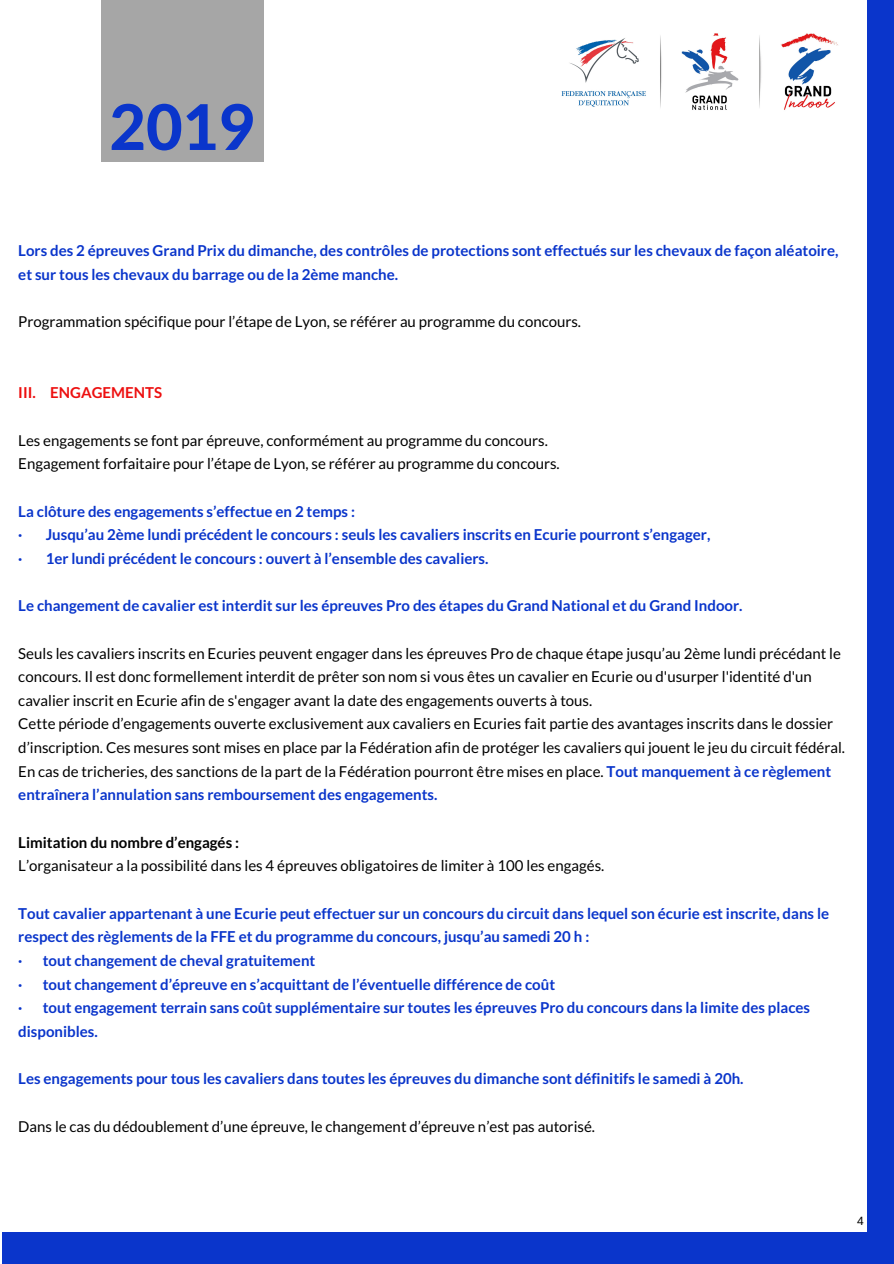
<style>
.page{position:relative;width:894px;height:1264px;background:#fff}
.page>*{position:absolute;margin:0;border:0;box-sizing:border-box;transform-origin:0 0}
.t1{font:800 63px "Lato Latin";color:#0a35cb}
.t2{font:15px/23.7px "Lato";color:#000}
.t3{font:700 15px/23.7px "Lato";color:#0a35cb}
.t4{font:700 15px "Lato";color:#000}
.t5{font:700 15px "Lato";color:#ed0f0f}
.t6{font:12px "Arimo";color:#000}
.s1{font-weight:700;color:#0a35cb}
</style>
<div class="page">
<div style="left:101px;top:0;width:163px;height:161px;background:#a6a6a6"></div>
<div style="left:866px;top:0;width:27px;height:1263px;background:#0a35cb"></div>
<div style="left:3px;top:1232px;width:890px;height:31px;background:#0a35cb"></div>
<img style="left:561px;top:33px;width:277px;height:77px">
<h1 class="t1" style="left:109px;top:88px;width:148px">2019</h1>
<p class="t3" style="left:18px;top:239px;width:821px">Lors des 2 épreuves Grand Prix du dimanche, des contrôles de protections sont effectués sur les chevaux de façon aléatoire, et sur tous les chevaux du barrage ou de la 2ème manche.</p>
<p class="t2" style="left:18px;top:310px;width:564px">Programmation spécifique pour l’étape de Lyon, se référer au programme du concours.</p>
<p class="t5" style="left:18px;top:383px;width:145px">III. ENGAGEMENTS</p>
<p class="t2" style="left:18px;top:428px;width:543px">Les engagements se font par épreuve, conformément au programme du concours.<br>Engagement forfaitaire pour l’étape de Lyon, se référer au programme du concours.</p>
<p class="t3" style="left:18px;top:499px;width:693px">La clôture des engagements s’effectue en 2 temps :<br>· Jusqu’au 2ème lundi précédent le concours : seuls les cavaliers inscrits en Ecurie pourront s’engager, · 1er lundi précédent le concours : ouvert à l’ensemble des cavaliers.</p>
<p class="t3" style="left:18px;top:593px;width:725px">Le changement de cavalier est interdit sur les épreuves Pro des étapes du Grand National et du Grand Indoor.</p>
<p class="t2" style="left:18px;top:641px;width:828px">Seuls les cavaliers inscrits en Ecuries peuvent engager dans les épreuves Pro de chaque étape jusqu’au 2ème lundi précédant le concours. Il est donc formellement interdit de prêter son nom si vous êtes un cavalier en Ecurie ou d'usurper l'identité d'un cavalier inscrit en Ecurie afin de s'engager avant la date des engagements ouverts à tous.<br>Cette période d’engagements ouverte exclusivement aux cavaliers en Ecuries fait partie des avantages inscrits dans le dossier d’inscription. Ces mesures sont mises en place par la Fédération afin de protéger les cavaliers qui jouent le jeu du circuit fédéral.<br>En cas de tricheries, des sanctions de la part de la Fédération pourront être mises en place. <span class="s1">Tout manquement à ce règlement entraînera l’annulation sans remboursement des engagements.</span></p>
<p class="t4" style="left:18px;top:833px;width:222px">Limitation du nombre d’engagés :</p>
<p class="t2" style="left:18px;top:853px;width:587px">L’organisateur a la possibilité dans les 4 épreuves obligatoires de limiter à 100 les engagés.</p>
<p class="t3" style="left:18px;top:901px;width:812px">Tout cavalier appartenant à une Ecurie peut effectuer sur un concours du circuit dans lequel son écurie est inscrite, dans le respect des règlements de la FFE et du programme du concours, jusqu’au samedi 20 h :<br>· tout changement de cheval gratuitement<br>· tout changement d’épreuve en s’acquittant de l’éventuelle différence de coût<br>· tout engagement terrain sans coût supplémentaire sur toutes les épreuves Pro du concours dans la limite des places disponibles.</p>
<p class="t3" style="left:18px;top:1066px;width:726px">Les engagements pour tous les cavaliers dans toutes les épreuves du dimanche sont définitifs le samedi à 20h.</p>
<p class="t2" style="left:18px;top:1113px;width:578px">Dans le cas du dédoublement d’une épreuve, le changement d’épreuve n’est pas autorisé.</p>
<p class="t6" style="left:856px;top:1213px;width:8px">4</p>
</div>
